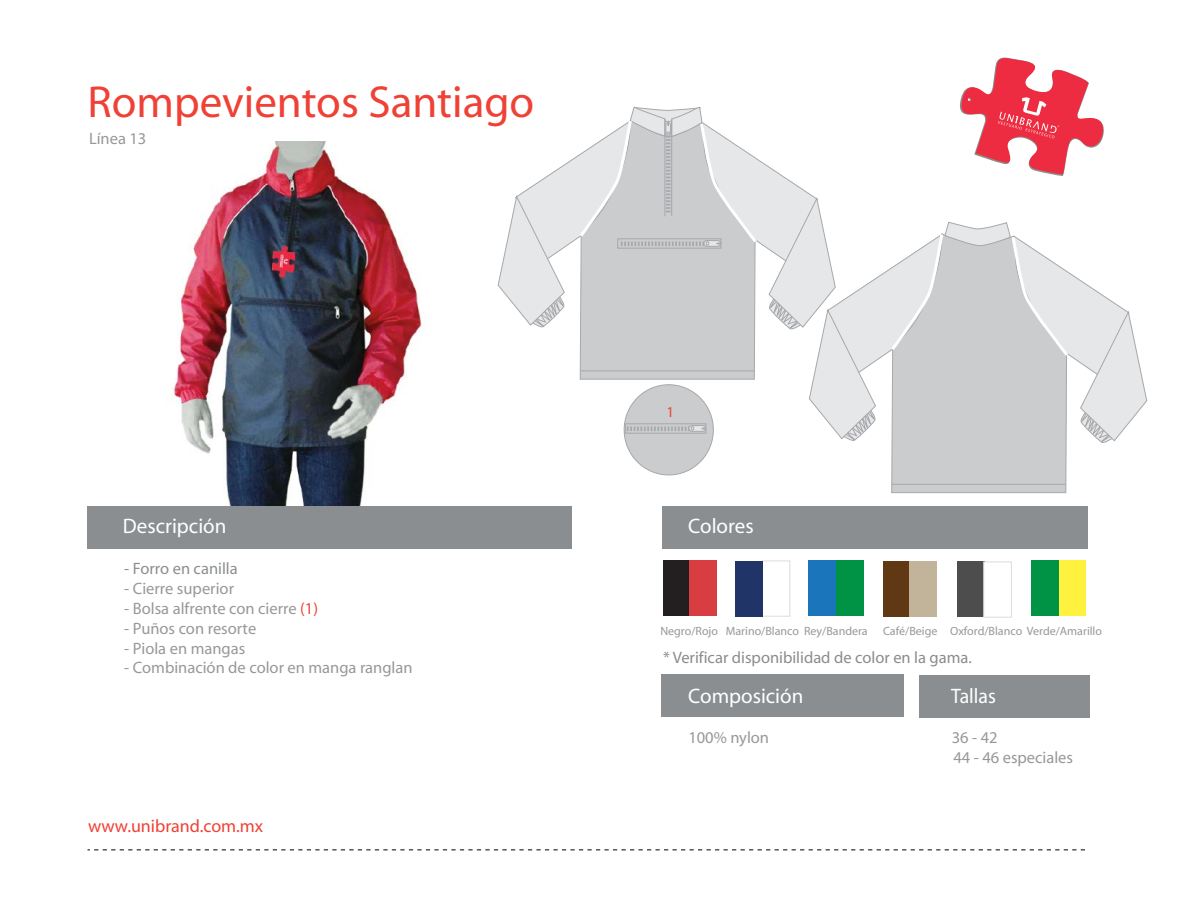
<style>
.page{position:relative;width:1188px;height:918px;background:#fff}
.page>*{position:absolute;margin:0;border:0;box-sizing:border-box;transform-origin:0 0}
.t1{font:45px "Myriad";color:#ef4135}
.t2{font:21px "Myriad";color:#fff}
.t3{font:21px "Myriad";color:#fff;scale:.94 1}
.t4{font:18px "Myriad";color:#ef4135}
.t5{font:16.5px/19.8px "Myriad";color:#989897}
.t6{font:16.5px "Myriad";color:#898c8e}
.t7{font:16.5px "Myriad";color:#8b8e90}
.t8{font:15px "Myriad";color:#ef4135}
.t9{font:12px "Myriad";color:#989897}
.s1{color:#ef4135}
</style>
<div class="page">
<img style="left:142px;top:141px;width:306px;height:366px">
<div style="left:662px;top:506px;width:425px;height:43px;background:#8b8e90"></div>
<div style="left:662px;top:675px;width:242px;height:42px;background:#8b8e90"></div>
<div style="left:919px;top:675px;width:170px;height:42px;background:#8b8e90"></div>
<svg style="left:88px;top:850px;width:997px;height:1px"></svg>
<div style="left:87px;top:507px;width:485px;height:42px;background:#8b8e90"></div>
<div style="left:883px;top:561px;width:27px;height:56px;background:#603813"></div>
<div style="left:909px;top:561px;width:28px;height:56px;background:#c1b49a"></div>
<div style="left:663px;top:561px;width:28px;height:55px;background:#231f20"></div>
<div style="left:690px;top:561px;width:27px;height:55px;background:#d83d41"></div>
<div style="left:762px;top:561px;width:28px;height:55px;background:#fff;border:1px solid #dbdcdd"></div>
<div style="left:735px;top:561px;width:28px;height:55px;background:#203467"></div>
<div style="left:836px;top:560px;width:28px;height:55px;background:#009345"></div>
<div style="left:809px;top:560px;width:27px;height:55px;background:#1b75bb"></div>
<div style="left:1059px;top:561px;width:27px;height:55px;background:#fff23e"></div>
<div style="left:1031px;top:561px;width:28px;height:55px;background:#009345"></div>
<div style="left:957px;top:562px;width:28px;height:55px;background:#4d4d4d"></div>
<div style="left:984px;top:562px;width:28px;height:55px;background:#fff;border:1px solid #dbdcdd"></div>
<div style="left:891px;top:447px;width:176px;height:46px;background:#caccce"></div>
<hr style="left:892px;top:484px;width:174px;height:1px;background:#a6a8ab">
<div style="left:624px;top:385px;width:89px;height:90px;background:#caccce;border-radius:50%"></div>
<svg style="left:497px;top:57px;width:651px;height:390px"></svg>
<div style="left:625px;top:423px;width:81px;height:11px;border:1px solid #a6a8ab"></div>
<h1 class="t1" style="left:88px;top:80px;width:448px">Rompevientos Santiago</h1>
<p class="t5" style="left:89px;top:129px;width:59px">Línea 13</p>
<p class="t2" style="left:123px;top:516px;width:105px">Descripción</p>
<p class="t7" style="left:124px;top:561px;width:115px">- Forro en canilla</p>
<p class="t5" style="left:124px;top:579px;width:111px">- Cierre superior</p>
<p class="t5" style="left:124px;top:599px;width:195px">- Bolsa alfrente con cierre <span class="s1">(1)</span></p>
<p class="t5" style="left:124px;top:619px;width:134px">- Puños con resorte</p>
<p class="t5" style="left:124px;top:639px;width:122px">- Piola en mangas</p>
<p class="t5" style="left:124px;top:659px;width:290px">- Combinación de color en manga ranglan</p>
<p class="t4" style="left:88px;top:817px;width:177px">www.unibrand.com.mx</p>
<p class="t8" style="left:667px;top:405px;width:9px">1</p>
<p class="t2" style="left:688px;top:516px;width:67px">Colores</p>
<p class="t9" style="left:660px;top:625px;width:209px">Negro/Rojo Marino/Blanco Rey/Bandera</p>
<p class="t9" style="left:883px;top:625px;width:220px">Café/Beige Oxford/Blanco Verde/Amarillo</p>
<p class="t6" style="left:663px;top:649px;width:310px">* Verificar disponibilidad de color en la gama.</p>
<p class="t2" style="left:688px;top:685px;width:117px">Composición</p>
<p class="t3" style="left:951px;top:685px;width:49px">Tallas</p>
<p class="t5" style="left:688px;top:728px;width:82px">100% nylon</p>
<p class="t5" style="left:952px;top:728px;width:123px">36 - 42<br>44 - 46 especiales</p>
</div>
